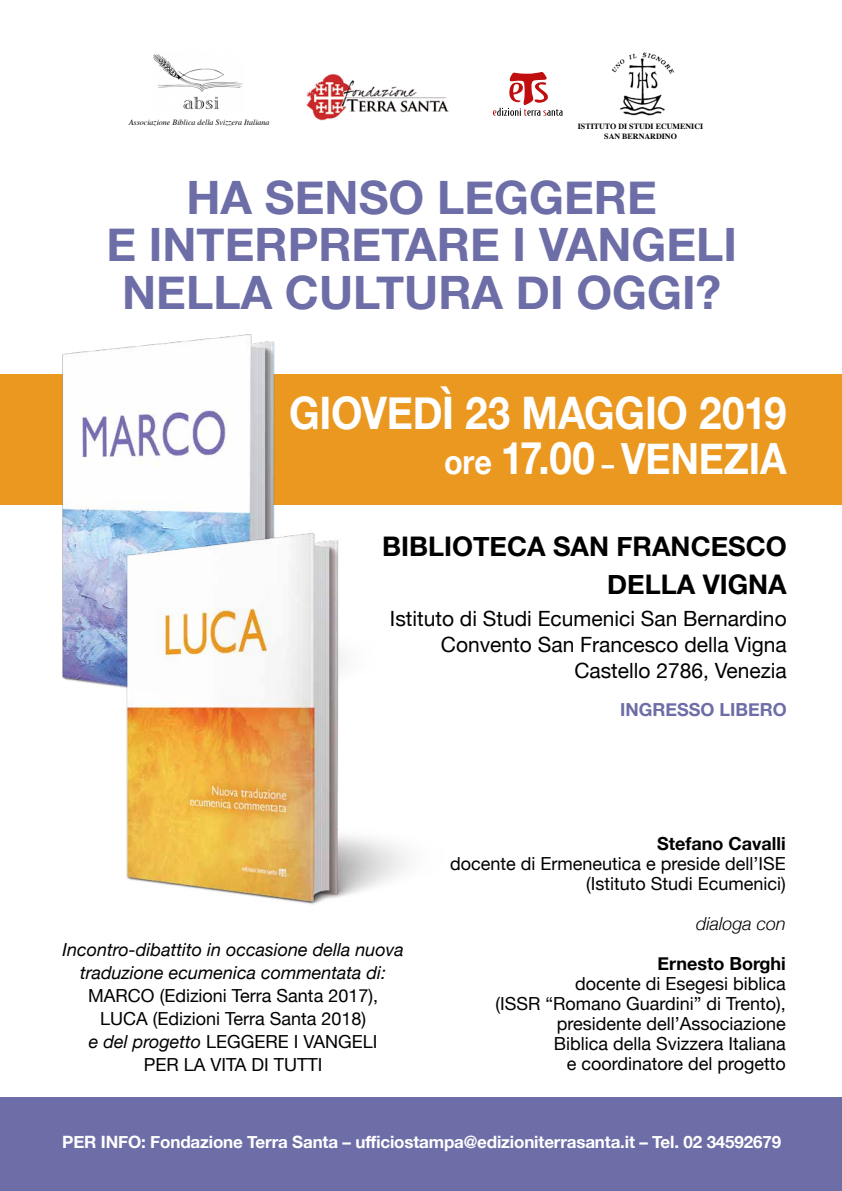
<style>
.page{position:relative;width:842px;height:1191px;background:#fff}
.page>*{position:absolute;margin:0;border:0;box-sizing:border-box;transform-origin:0 0}
.t1{font:700 46px/47px "Helvetica Neue";color:#6d6da7;text-align:center}
.t2{font:700 44.9px "Helvetica Neue";letter-spacing:-.01em;color:#fff;scale:.9 1}
.t3{font:700 43px "Helvetica Neue";color:#fff;scale:.9 1}
.t4{font:700 27px/38px "Helvetica Neue";color:#000;text-align:right}
.t5{font:21px/26px "Helvetica Neue";color:#000;text-align:right}
.t6{font:18px/20px "Helvetica Neue";color:#000;text-align:right}
.t7{font:italic 18px/23px "Helvetica Neue";color:#000;text-align:center}
.t8{font:700 18px "Helvetica Neue";color:#000}
.t9{font:700 18px "Helvetica Neue";color:#6d6da7}
.t10{font:italic 300 18px "Helvetica Neue";color:#000}
.t11{font:700 17px "Helvetica Neue";letter-spacing:-.01em;color:#fff}
.t12{font:italic 8px "Times";color:#000}
.t13{font:700 8px/9.6px "Times";color:#000;text-align:center}
.s1{font-size:34px}
.s2{font-size:44.9px}
.s3{font-size:27.4px}
.s4{font-style:italic}
</style>
<div class="page">
<div style="left:0;top:1097px;width:842px;height:94px;background:#6d6da7"></div>
<div style="left:0;top:374px;width:842px;height:131px;background:#ea9820"></div>
<img style="left:305px;top:74px;width:144px;height:47px">
<img style="left:62px;top:334px;width:213px;height:354px">
<svg style="left:493px;top:72px;width:70px;height:44px"></svg>
<img style="left:122px;top:527px;width:285px;height:378px">
<img style="left:611px;top:52px;width:64px;height:64px">
<img style="left:153px;top:54px;width:90px;height:56px">
<p class="t12" style="left:129px;top:116px;width:142px">Associazione Biblica della Svizzera Italiana</p>
<p class="t13" style="left:578px;top:121px;width:127px">ISTITUTO DI STUDI ECUMENICI<br>SAN BERNARDINO</p>
<h1 class="t1" style="left:106px;top:176px;width:632px">HA SENSO LEGGERE<br>E INTERPRETARE I VANGELI<br>NELLA CULTURA DI OGGI?</h1>
<h2 class="t2" style="left:289px;top:377px;width:554px">GIOVEDÌ 23 MAGGIO 2019</h2>
<h3 class="t3" style="left:444px;top:425px;width:382px"><span class="s1">ore</span> <span class="s2">17.00</span> <span class="s3">–</span> VENEZIA</h3>
<h3 class="t4" style="left:382px;top:528px;width:406px">BIBLIOTECA SAN FRANCESCO<br>DELLA VIGNA</h3>
<p class="t5" style="left:390px;top:607px;width:398px">Istituto di Studi Ecumenici San Bernardino<br>Convento San Francesco della Vigna<br>Castello 2786, Venezia</p>
<p class="t9" style="left:620px;top:696px;width:168px">INGRESSO LIBERO</p>
<p class="t7" style="left:63px;top:939px;width:343px">Incontro-dibattito in occasione della nuova traduzione ecumenica commentata di:</p>
<p class="t6" style="left:88px;top:985px;width:291px;line-height:23px;text-align:center">MARCO (Edizioni Terra Santa 2017),<br>LUCA (Edizioni Terra Santa 2018)<br><span class="s4">e del progetto</span> LEGGERE I VANGELI<br>PER LA VITA DI TUTTI</p>
<p class="t8" style="left:657px;top:829px;width:130px">Stefano Cavalli</p>
<p class="t6" style="left:450px;top:854px;width:337px">docente di Ermeneutica e preside dell’ISE (Istituto Studi Ecumenici)</p>
<p class="t10" style="left:696px;top:909px;width:91px">dialoga con</p>
<p class="t8" style="left:657px;top:949px;width:130px">Ernesto Borghi</p>
<p class="t6" style="left:495px;top:974px;width:292px">docente di Esegesi biblica<br>(ISSR “Romano Guardini” di Trento), presidente dell’Associazione<br>Biblica della Svizzera Italiana<br>e coordinatore del progetto</p>
<p class="t11" style="left:62px;top:1128px;width:720px">PER INFO: Fondazione Terra Santa – ufficiostampa@edizioniterrasanta.it – Tel. 02 34592679</p>
</div>
